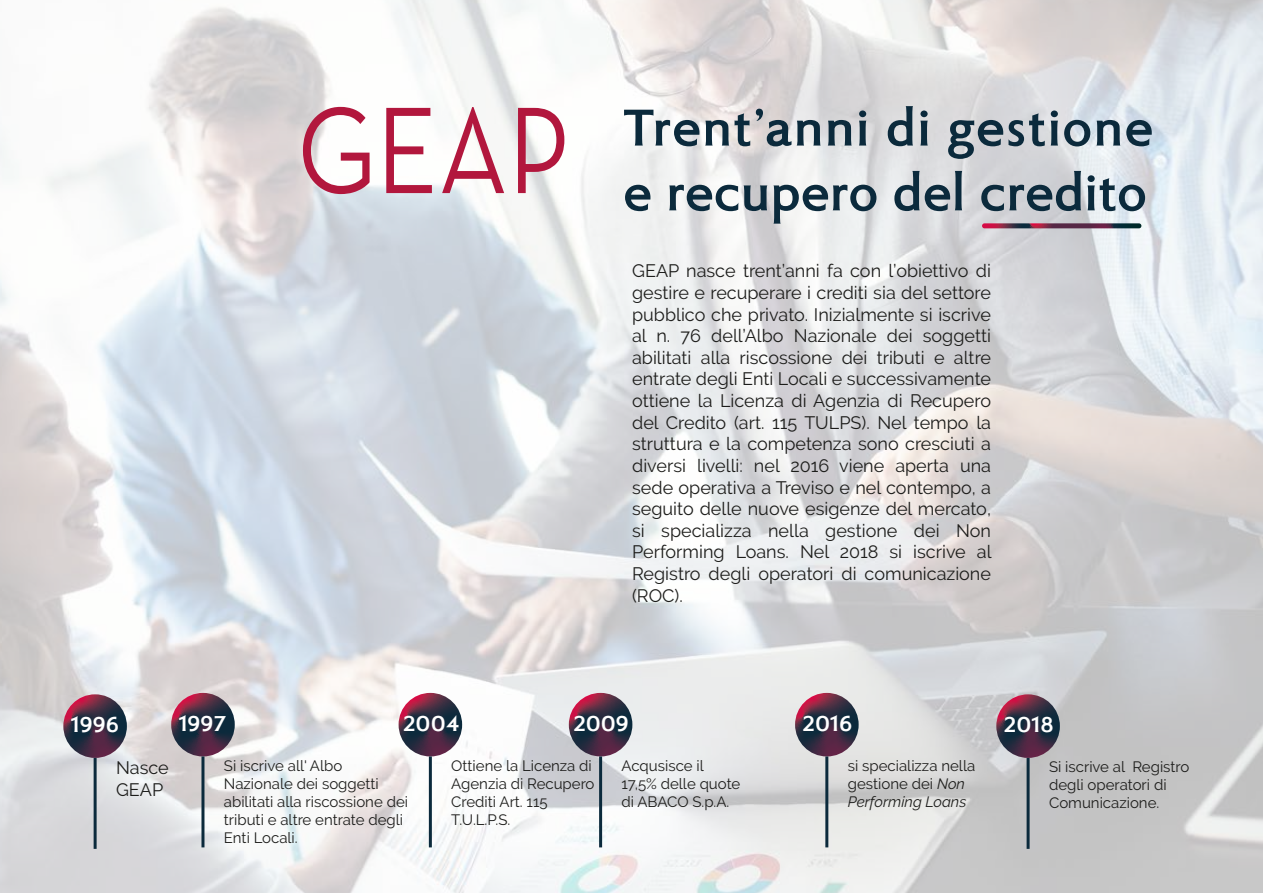
<style>
.page{position:relative;width:1263px;height:893px;background:#fff}
.page>*{position:absolute;margin:0;border:0;box-sizing:border-box;transform-origin:0 0}
.t1{font:700 54px/64.8px "Roma";color:#0b2a3c}
.t2{font:700 22.5px "Roma";color:#fff}
.t3{font:18px/21.6px "Raleway";color:#1d1d1b;text-align:justify}
.t4{font:15px/18px "Raleway";color:#1d1d1b}
.s1{font-style:italic}
</style>
<div class="page">
<img style="left:0;top:0;width:1263px;height:893px">
<svg style="left:982px;top:223px;width:159px;height:5px"></svg>
<svg style="left:303px;top:107px;width:261px;height:87px"></svg>
<svg style="left:63px;top:694px;width:64px;height:64px;background:#442d44"></svg>
<hr style="left:94px;top:758px;width:3px;height:91px;background:#0b2a3c">
<svg style="left:171px;top:693px;width:64px;height:63px;background:#3f2b42"></svg>
<hr style="left:201px;top:756px;width:3px;height:91px;background:#0b2a3c">
<svg style="left:399px;top:693px;width:63px;height:63px;background:#3f2940"></svg>
<hr style="left:429px;top:756px;width:3px;height:91px;background:#0b2a3c">
<svg style="left:569px;top:693px;width:63px;height:63px;background:#402941"></svg>
<hr style="left:599px;top:756px;width:3px;height:91px;background:#0b2a3c">
<svg style="left:795px;top:693px;width:64px;height:63px;background:#422b42"></svg>
<hr style="left:825px;top:756px;width:3px;height:91px;background:#0b2a3c">
<svg style="left:996px;top:694px;width:64px;height:64px;background:#422d44"></svg>
<hr style="left:1026px;top:758px;width:3px;height:91px;background:#0b2a3c">
<h1 class="t1" style="left:623px;top:92px;width:532px">Trent’anni di gestione e recupero del credito</h1>
<p class="t3" style="left:632px;top:260px;width:361px">GEAP nasce trent’anni fa con l’obiettivo di gestire e recuperare i crediti sia del settore pubblico che privato. Inizialmente si iscrive al n. 76 dell’Albo Nazionale dei soggetti abilitati alla riscossione dei tributi e altre entrate degli Enti Locali e successivamente ottiene la Licenza di Agenzia di Recupero del Credito (art. 115 TULPS). Nel tempo la struttura e la competenza sono cresciuti a diversi livelli: nel 2016 viene aperta una sede operativa a Treviso e nel contempo, a seguito delle nuove esigenze del mercato, si specializza nella gestione dei Non Performing Loans. Nel 2018 si iscrive al Registro degli operatori di comunicazione (ROC).</p>
<p class="t2" style="left:71px;top:709px;width:50px">1996</p>
<p class="t3" style="left:116px;top:757px;width:54px">Nasce<br>GEAP</p>
<p class="t2" style="left:179px;top:708px;width:49px">1997</p>
<p class="t2" style="left:403px;top:708px;width:58px">2004</p>
<p class="t2" style="left:573px;top:708px;width:57px">2009</p>
<p class="t4" style="left:224px;top:756px;width:186px">Si iscrive all' Albo<br>Nazionale dei soggetti abilitati alla riscossione dei tributi e altre entrate degli<br>Enti Locali.</p>
<p class="t4" style="left:451px;top:756px;width:145px">Ottiene la Licenza di<br>Agenzia di Recupero<br>Crediti Art. 115<br>T.U.L.P.S.</p>
<p class="t4" style="left:621px;top:756px;width:120px">Acqusisce il<br>17,5% delle quote di ABACO S.p.A.</p>
<p class="t2" style="left:802px;top:708px;width:51px">2016</p>
<p class="t4" style="left:848px;top:756px;width:129px">si specializza nella gestione dei <span class="s1">Non<br>Performing Loans</span></p>
<p class="t2" style="left:1004px;top:709px;width:51px">2018</p>
<p class="t4" style="left:1049px;top:758px;width:142px">Si iscrive al Registro degli operatori di<br>Comunicazione.</p>
</div>
